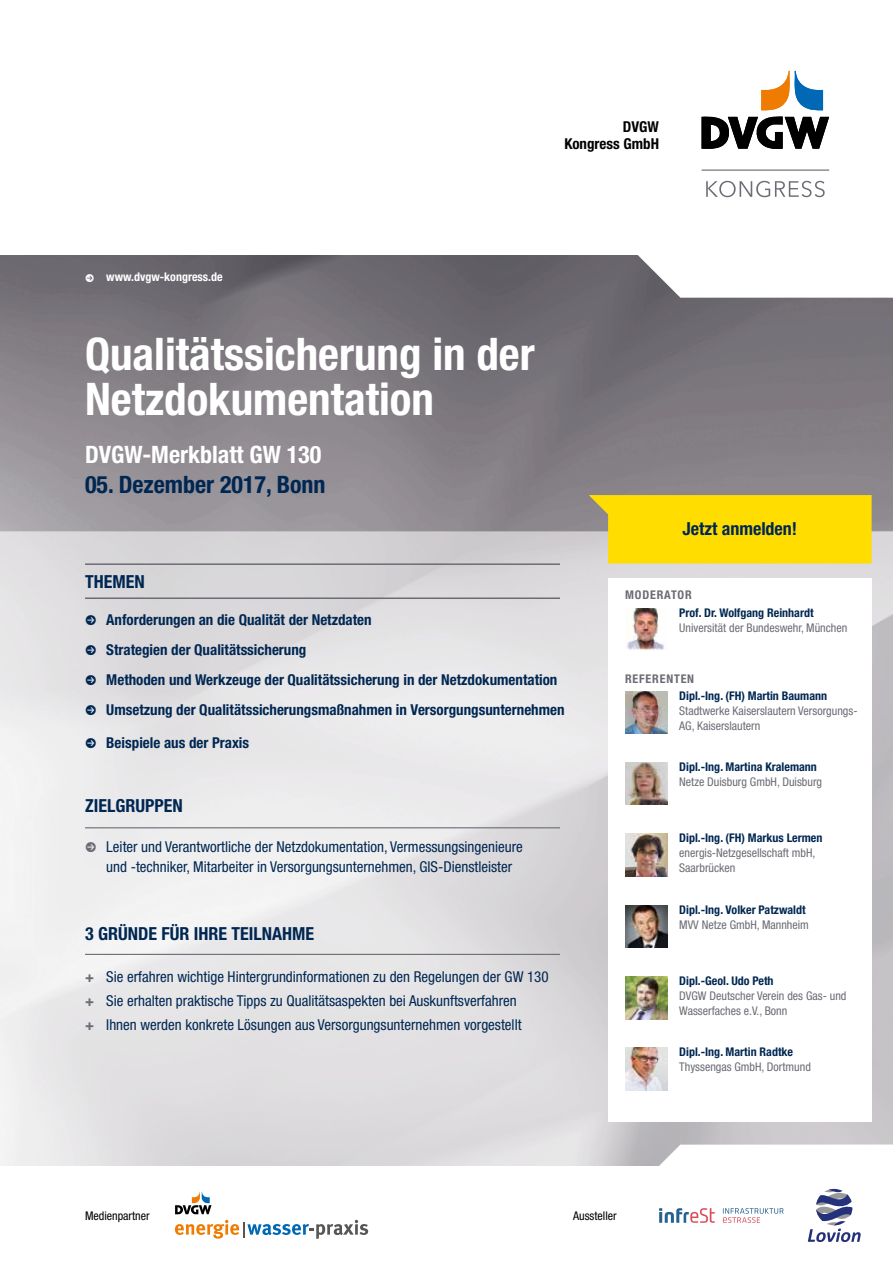
<style>
.page{position:relative;width:893px;height:1263px;background:#fff}
.page>*{position:absolute;margin:0;border:0;box-sizing:border-box;transform-origin:0 0}
.t1{font:700 condensed 45px/45px "Helvetica Neue LT Pro";color:#fff}
.t2{font:700 condensed 24px "Helvetica Neue LT Pro";color:#002752}
.t3{font:700 condensed 24px "Helvetica Neue LT Pro";color:#fff}
.t4{font:700 condensed 18px "Helvetica Neue LT Pro";color:#002752}
.t5{font:condensed 15px/24px "Helvetica Neue LT Pro";color:#002752}
.t6{font:700 condensed 15px "Helvetica Neue LT Pro";color:#002752}
.t7{font:700 condensed 15px/17px "Helvetica Neue LT Pro";color:#000;text-align:right}
.t8{font:condensed 12px/15px "Helvetica Neue LT Pro";color:#6b6c74}
.t9{font:700 condensed 12px "Helvetica Neue LT Pro";color:#002752}
.t10{font:condensed 12px "Helvetica Neue LT Pro";color:#000}
.t11{font:700 condensed 12px "Helvetica Neue LT Pro";color:#fff}
.t12{font:700 condensed 12px "Helvetica Neue LT Pro";letter-spacing:.07em;color:#6b6c74}
.s1{color:#6b6c74}
.s2{font-weight:700;color:#6b6c74}
</style>
<div class="page">
<img style="left:0;top:255px;width:893px;height:911px">
<svg style="left:175px;top:1192px;width:36px;height:22px"></svg>
<svg style="left:175px;top:1220px;width:193px;height:19px"></svg>
<svg style="left:617px;top:255px;width:276px;height:43px"></svg>
<hr style="left:85px;top:827px;width:475px;height:1px;background:#6b6c74">
<hr style="left:85px;top:954px;width:475px;height:1px;background:#6b6c74">
<hr style="left:85px;top:563px;width:475px;height:2px;background:#6b6c74">
<hr style="left:85px;top:597px;width:475px;height:2px;background:#6b6c74">
<div style="left:608px;top:578px;width:264px;height:543px;background:#fff"></div>
<svg style="left:589px;top:495px;width:283px;height:68px;background:#fada0a"></svg>
<hr style="left:702px;top:170px;width:127px;height:1px;background:#565655">
<svg style="left:702px;top:71px;width:127px;height:78px"></svg>
<svg style="left:706px;top:181px;width:119px;height:16px"></svg>
<img style="left:625px;top:691px;width:43px;height:43px">
<img style="left:625px;top:762px;width:43px;height:43px">
<img style="left:625px;top:834px;width:43px;height:42px">
<img style="left:625px;top:905px;width:43px;height:43px">
<img style="left:625px;top:976px;width:43px;height:43px">
<img style="left:625px;top:1048px;width:43px;height:42px">
<img style="left:627px;top:608px;width:37px;height:42px">
<svg style="left:638px;top:1144px;width:255px;height:98px"></svg>
<p class="t7" style="left:564px;top:118px;width:96px">DVGW<br>Kongress GmbH</p>
<p class="t11" style="left:85px;top:270px;width:139px">● www.dvgw-kongress.de</p>
<h1 class="t1" style="left:85px;top:331px;width:451px">Qualitätssicherung in der<br>Netzdokumentation</h1>
<h2 class="t3" style="left:85px;top:440px;width:238px">DVGW-Merkblatt GW 130</h2>
<h2 class="t2" style="left:85px;top:470px;width:242px">05. Dezember 2017, Bonn</h2>
<p class="t4" style="left:682px;top:518px;width:116px">Jetzt anmelden!</p>
<p class="t4" style="left:85px;top:571px;width:61px">THEMEN</p>
<p class="t6" style="left:85px;top:610px;width:288px">● Anforderungen an die Qualität der Netzdaten</p>
<p class="t6" style="left:85px;top:640px;width:223px">● Strategien der Qualitätssicherung</p>
<p class="t6" style="left:85px;top:670px;width:474px">● Methoden und Werkzeuge der Qualitätssicherung in der Netzdokumentation</p>
<p class="t6" style="left:85px;top:700px;width:481px">● Umsetzung der Qualitätssicherungsmaßnahmen in Versorgungsunternehmen</p>
<p class="t6" style="left:85px;top:733px;width:166px">● Beispiele aus der Praxis</p>
<p class="t4" style="left:85px;top:795px;width:99px">ZIELGRUPPEN</p>
<p class="t5" style="left:106px;top:836px;width:418px;line-height:19.8px;text-indent:-21px"><span class="s1">●</span> Leiter und Verantwortliche der Netzdokumentation, Vermessungsingenieure und -techniker, Mitarbeiter in Versorgungsunternehmen, GIS-Dienstleister</p>
<p class="t4" style="left:85px;top:923px;width:231px">3 GRÜNDE FÜR IHRE TEILNAHME</p>
<p class="t5" style="left:85px;top:964px;width:465px"><span class="s2">+</span> Sie erfahren wichtige Hintergrundinformationen zu den Regelungen der GW 130 <span class="s2">+</span> Sie erhalten praktische Tipps zu Qualitätsaspekten bei Auskunftsverfahren<br><span class="s2">+</span> Ihnen werden konkrete Lösungen aus Versorgungsunternehmen vorgestellt</p>
<p class="t12" style="left:625px;top:588px;width:68px">MODERATOR</p>
<p class="t9" style="left:679px;top:605px;width:136px">Prof. Dr. Wolfgang Reinhardt</p>
<p class="t8" style="left:679px;top:620px;width:170px">Universität der Bundeswehr, München</p>
<p class="t12" style="left:625px;top:671px;width:71px">REFERENTEN</p>
<p class="t9" style="left:679px;top:688px;width:149px">Dipl.-Ing. (FH) Martin Baumann</p>
<p class="t8" style="left:679px;top:703px;width:180px">Stadtwerke Kaiserslautern Versorgungs-<br>AG, Kaiserslautern</p>
<p class="t9" style="left:679px;top:759px;width:139px">Dipl.-Ing. Martina Kralemann</p>
<p class="t8" style="left:679px;top:774px;width:144px">Netze Duisburg GmbH, Duisburg</p>
<p class="t9" style="left:679px;top:831px;width:145px">Dipl.-Ing. (FH) Markus Lermen</p>
<p class="t8" style="left:679px;top:845px;width:138px">energis-Netzgesellschaft mbH,<br>Saarbrücken</p>
<p class="t9" style="left:679px;top:902px;width:128px">Dipl.-Ing. Volker Patzwaldt</p>
<p class="t8" style="left:679px;top:917px;width:131px">MVV Netze GmbH, Mannheim</p>
<p class="t9" style="left:679px;top:974px;width:96px">Dipl.-Geol. Udo Peth</p>
<p class="t8" style="left:679px;top:988px;width:169px">DVGW Deutscher Verein des Gas- und<br>Wasserfaches e.V., Bonn</p>
<p class="t9" style="left:679px;top:1045px;width:115px">Dipl.-Ing. Martin Radtke</p>
<p class="t8" style="left:679px;top:1059px;width:133px">Thyssengas GmbH, Dortmund</p>
<p class="t10" style="left:85px;top:1208px;width:66px">Medienpartner</p>
<p class="t10" style="left:573px;top:1208px;width:45px">Aussteller</p>
</div>
